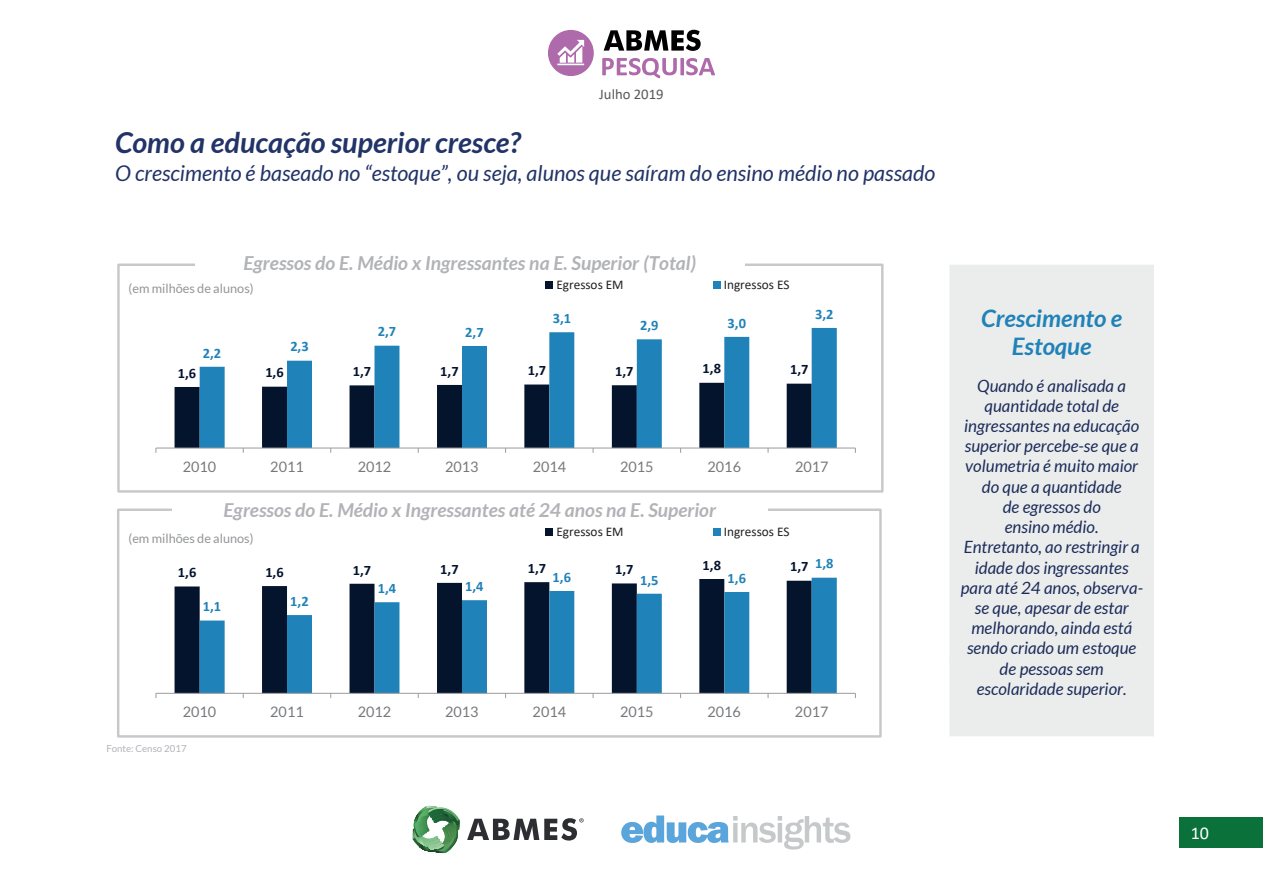
<style>
.page{position:relative;width:1263px;height:893px;background:#fff}
.page>*{position:absolute;margin:0;border:0;box-sizing:border-box;transform-origin:0 0}
.t1{font:italic 700 28.8px "Lato";color:#213367}
.t2{font:italic 700 24.15px/29px "Lato";color:#1f82b8;text-align:center}
.t3{font:italic 21.6px "Lato";color:#213367}
.t4{font:italic 700 19.2px "Lato";color:#b2b3b7}
.t5{font:18px "Calibri";color:#fff}
.t6{font:italic 16.95px/20.2px "Lato";color:#1c2d5a;text-align:center}
.t7{font:14.7px "Calibri";color:#57585a}
.t8{font:14.4px "Lato";color:#76787b}
.t9{font:700 14.4px "Calibri";color:#05142d}
.t10{font:700 14.4px "Calibri";color:#1f82b8}
.t11{font:13.35px "Calibri";color:#231f20}
.t12{font:12.75px "Lato";color:#939598}
.t13{font:9.6px "Lato";color:#b2b3b7}
</style>
<div class="page">
<svg style="left:621px;top:815px;width:229px;height:34px"></svg>
<svg style="left:412px;top:806px;width:48px;height:47px"></svg>
<svg style="left:467px;top:818px;width:117px;height:22px"></svg>
<div style="left:548px;top:30px;width:46px;height:46px;background:#ae6aab;border-radius:50%"></div>
<svg style="left:604px;top:30px;width:97px;height:21px"></svg>
<svg style="left:602px;top:58px;width:113px;height:20px"></svg>
<svg style="left:557px;top:40px;width:27px;height:25px"></svg>
<div style="left:1179px;top:817px;width:84px;height:30px;background:#0a713a"></div>
<div style="left:117px;top:508px;width:765px;height:230px;border:2px solid #c7c8ca"></div>
<div style="left:117px;top:264px;width:766px;height:229px;border:2px solid #c7c8ca"></div>
<div style="left:949px;top:265px;width:205px;height:471px;background:#ebecec"></div>
<svg style="left:200px;top:328px;width:637px;height:120px"></svg>
<hr style="left:156px;top:448px;width:699px;height:1px;background:#9b9ca0">
<svg style="left:175px;top:383px;width:637px;height:70px"></svg>
<div style="left:546px;top:282px;width:7px;height:7px;background:#05142d"></div>
<div style="left:713px;top:282px;width:7px;height:7px;background:#1f82b8"></div>
<div style="left:175px;top:586px;width:25px;height:107px;background:#05142d"></div>
<svg style="left:200px;top:578px;width:637px;height:115px"></svg>
<hr style="left:156px;top:693px;width:699px;height:1px;background:#9b9ca0">
<div style="left:546px;top:528px;width:7px;height:7px;background:#05142d"></div>
<div style="left:713px;top:528px;width:7px;height:7px;background:#1f82b8"></div>
<div style="left:195px;top:246px;width:549px;height:32px;background:#fff"></div>
<div style="left:172px;top:494px;width:596px;height:32px;background:#fff"></div>
<p class="t7" style="left:599px;top:84px;width:66px">Julho 2019</p>
<h1 class="t1" style="left:115px;top:126px;width:407px">Como a educação superior cresce?</h1>
<p class="t3" style="left:115px;top:161px;width:822px">O crescimento é baseado no “estoque”, ou seja, alunos que saíram do ensino médio no passado</p>
<p class="t4" style="left:244px;top:252px;width:454px">Egressos do E. Médio x Ingressantes na E. Superior (Total)</p>
<p class="t12" style="left:129px;top:281px;width:127px">(em milhões de alunos)</p>
<p class="t10" style="left:203px;top:343px;width:20px">2,2</p>
<p class="t10" style="left:290px;top:336px;width:20px">2,3</p>
<p class="t10" style="left:378px;top:321px;width:20px">2,7</p>
<p class="t10" style="left:465px;top:322px;width:20px">2,7</p>
<p class="t11" style="left:556px;top:275px;width:69px">Egressos EM</p>
<p class="t11" style="left:724px;top:275px;width:67px">Ingressos ES</p>
<p class="t10" style="left:553px;top:308px;width:20px">3,1</p>
<p class="t10" style="left:640px;top:315px;width:20px">2,9</p>
<p class="t10" style="left:728px;top:313px;width:20px">3,0</p>
<p class="t10" style="left:815px;top:304px;width:20px">3,2</p>
<p class="t9" style="left:178px;top:363px;width:20px">1,6</p>
<p class="t9" style="left:265px;top:362px;width:20px">1,6</p>
<p class="t9" style="left:353px;top:361px;width:20px">1,7</p>
<p class="t9" style="left:440px;top:361px;width:20px">1,7</p>
<p class="t9" style="left:528px;top:360px;width:20px">1,7</p>
<p class="t9" style="left:615px;top:361px;width:20px">1,7</p>
<p class="t9" style="left:703px;top:358px;width:20px">1,8</p>
<p class="t9" style="left:790px;top:359px;width:20px">1,7</p>
<p class="t8" style="left:183px;top:459px;width:35px">2010</p>
<p class="t8" style="left:270px;top:459px;width:35px">2011</p>
<p class="t8" style="left:358px;top:459px;width:35px">2012</p>
<p class="t8" style="left:445px;top:459px;width:35px">2013</p>
<p class="t8" style="left:533px;top:459px;width:35px">2014</p>
<p class="t8" style="left:620px;top:459px;width:35px">2015</p>
<p class="t8" style="left:707px;top:459px;width:35px">2016</p>
<p class="t8" style="left:795px;top:459px;width:35px">2017</p>
<p class="t4" style="left:224px;top:499px;width:494px">Egressos do E. Médio x Ingressantes até 24 anos na E. Superior</p>
<p class="t12" style="left:129px;top:531px;width:127px">(em milhões de alunos)</p>
<p class="t11" style="left:556px;top:522px;width:69px">Egressos EM</p>
<p class="t11" style="left:724px;top:522px;width:67px">Ingressos ES</p>
<p class="t9" style="left:178px;top:562px;width:20px">1,6</p>
<p class="t9" style="left:265px;top:562px;width:20px">1,6</p>
<p class="t9" style="left:353px;top:560px;width:20px">1,7</p>
<p class="t9" style="left:440px;top:559px;width:20px">1,7</p>
<p class="t9" style="left:528px;top:558px;width:20px">1,7</p>
<p class="t9" style="left:615px;top:559px;width:20px">1,7</p>
<p class="t9" style="left:703px;top:555px;width:20px">1,8</p>
<p class="t9" style="left:790px;top:556px;width:20px">1,7</p>
<p class="t10" style="left:203px;top:596px;width:20px">1,1</p>
<p class="t10" style="left:290px;top:591px;width:20px">1,2</p>
<p class="t10" style="left:553px;top:567px;width:20px">1,6</p>
<p class="t10" style="left:640px;top:570px;width:20px">1,5</p>
<p class="t10" style="left:727px;top:568px;width:20px">1,6</p>
<p class="t10" style="left:378px;top:578px;width:20px">1,4</p>
<p class="t10" style="left:465px;top:576px;width:20px">1,4</p>
<p class="t10" style="left:815px;top:553px;width:20px">1,8</p>
<p class="t8" style="left:183px;top:704px;width:35px">2010</p>
<p class="t8" style="left:270px;top:704px;width:35px">2011</p>
<p class="t8" style="left:358px;top:704px;width:35px">2012</p>
<p class="t8" style="left:445px;top:704px;width:35px">2013</p>
<p class="t8" style="left:533px;top:704px;width:35px">2014</p>
<p class="t8" style="left:620px;top:704px;width:35px">2015</p>
<p class="t8" style="left:707px;top:704px;width:35px">2016</p>
<p class="t8" style="left:795px;top:704px;width:35px">2017</p>
<p class="t13" style="left:106px;top:743px;width:82px">Fonte: Censo 2017</p>
<h2 class="t2" style="left:981px;top:304px;width:143px">Crescimento e<br>Estoque</h2>
<p class="t6" style="left:961px;top:376px;width:184px">Quando é analisada a quantidade total de ingressantes na educação superior percebe-se que a volumetria é muito maior do que a quantidade<br>de egressos do<br>ensino médio.<br>Entretanto, ao restringir a idade dos ingressantes para até 24 anos, observa&shy;se que, apesar de estar melhorando, ainda está sendo criado um estoque de pessoas sem escolaridade superior.</p>
<p class="t5" style="left:1191px;top:820px;width:20px">10</p>
</div>
